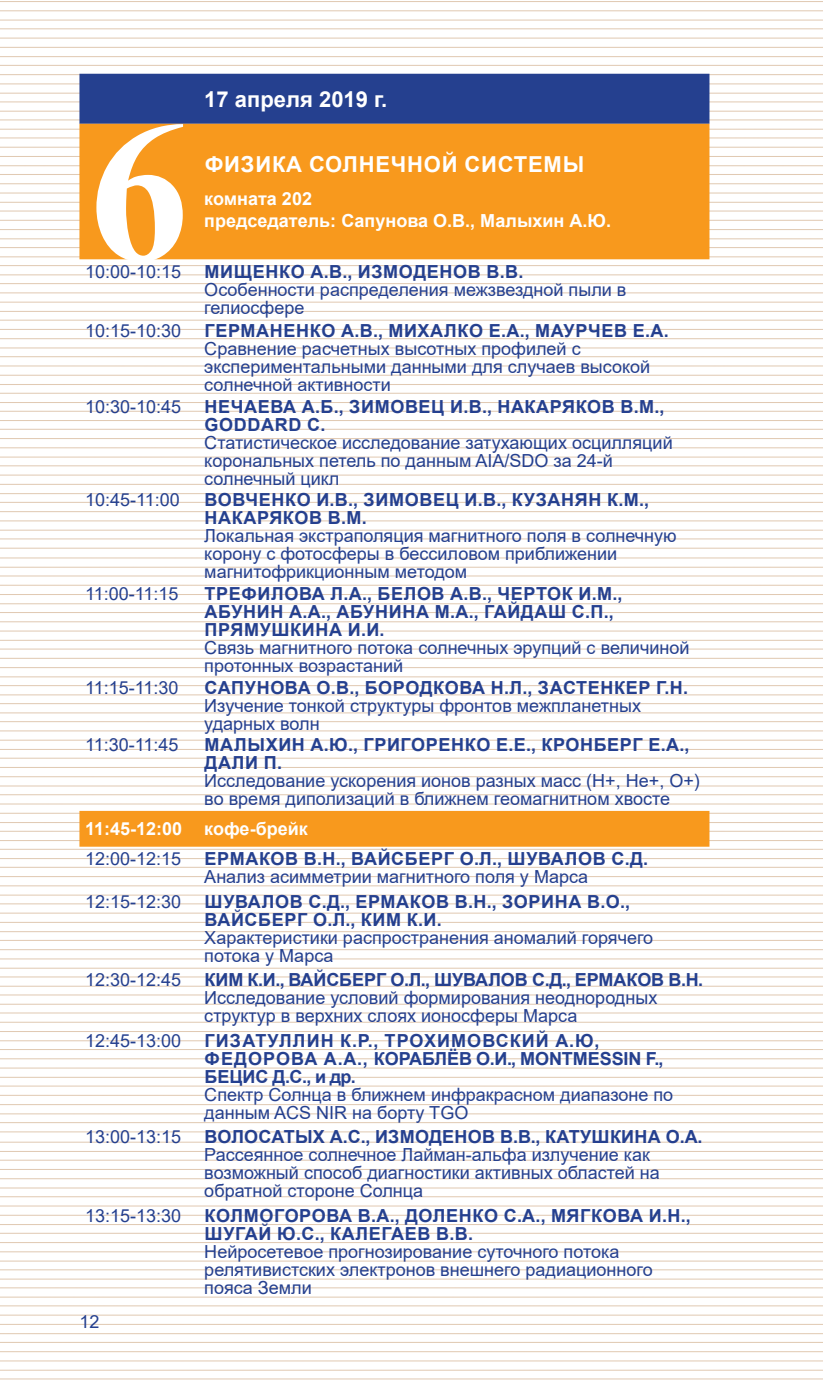
<style>
.page{position:relative;width:823px;height:1384px;background:#fff}
.page>*{position:absolute;margin:0;border:0;box-sizing:border-box;transform-origin:0 0}
.t1{font:700 200px "Times New Roman";color:#fff}
.t2{font:700 22px "Arial";letter-spacing:.035em;color:#fff}
.t3{font:700 22px "Arial";color:#fff}
.t4{font:18px/18px "Arial";color:#25408f}
.t5{font:700 18px/18px "Arial";letter-spacing:.035em;color:#25408f}
.t6{font:700 18px/22px "Arial";color:#fff}
.t7{font:700 18px "Arial";letter-spacing:-.005em;color:#25408f}
.t8{font:700 18px "Arial";letter-spacing:.015em;color:#25408f}
</style>
<div class="page">
<img style="left:0;top:1px;width:822px;height:1379px">
<div style="left:79px;top:74px;width:630px;height:50px;background:#25408f"></div>
<svg style="left:79px;top:124px;width:630px;height:722px"></svg>
<h1 class="t1" style="left:89px;top:48px;width:101px">6</h1>
<p class="t3" style="left:204px;top:83px;width:184px">17 апреля 2019 г.</p>
<p class="t2" style="left:204px;top:149px;width:381px">ФИЗИКА СОЛНЕЧНОЙ СИСТЕМЫ</p>
<p class="t6" style="left:204px;top:188px;width:408px">комната 202<br>председатель: Сапунова О.В., Малыхин А.Ю.</p>
<p class="t4" style="left:85px;top:263px;width:98px">10:00-10:15</p>
<p class="t5" style="left:204px;top:263px;width:320px">МИЩЕНКО А.В., ИЗМОДЕНОВ В.В.</p>
<p class="t4" style="left:204px;top:281px;width:423px">Особенности распределения межзвездной пыли в гелиосфере</p>
<p class="t4" style="left:85px;top:321px;width:98px">10:15-10:30</p>
<p class="t5" style="left:204px;top:321px;width:465px">ГЕРМАНЕНКО А.В., МИХАЛКО Е.А., МАУРЧЕВ Е.А.</p>
<p class="t4" style="left:204px;top:339px;width:447px">Сравнение расчетных высотных профилей с экспериментальными данными для случаев высокой солнечной активности</p>
<p class="t4" style="left:85px;top:397px;width:98px">10:30-10:45</p>
<p class="t5" style="left:204px;top:397px;width:461px">НЕЧАЕВА А.Б., ЗИМОВЕЦ И.В., НАКАРЯКОВ В.М.,<br>GODDARD C.</p>
<p class="t4" style="left:204px;top:433px;width:469px">Статистическое исследование затухающих осцилляций корональных петель по данным AIA/SDO за 24-й солнечный цикл</p>
<p class="t4" style="left:85px;top:491px;width:96px">10:45-11:00</p>
<p class="t5" style="left:204px;top:491px;width:445px">ВОВЧЕНКО И.В., ЗИМОВЕЦ И.В., КУЗАНЯН К.М.,<br>НАКАРЯКОВ В.М.</p>
<p class="t4" style="left:204px;top:527px;width:473px">Локальная экстраполяция магнитного поля в солнечную корону с фотосферы в бессиловом приближении магнитофрикционным методом</p>
<p class="t4" style="left:85px;top:584px;width:95px">11:00-11:15</p>
<p class="t5" style="left:204px;top:584px;width:419px">ТРЕФИЛОВА Л.А., БЕЛОВ А.В., ЧЕРТОК И.М.,<br>АБУНИН А.А., АБУНИНА М.А., ГАЙДАШ С.П.,<br>ПРЯМУШКИНА И.И.</p>
<p class="t4" style="left:204px;top:638px;width:486px">Связь магнитного потока солнечных эрупций с величиной протонных возрастаний</p>
<p class="t4" style="left:85px;top:678px;width:95px">11:15-11:30</p>
<p class="t5" style="left:204px;top:678px;width:484px">САПУНОВА О.В., БОРОДКОВА Н.Л., ЗАСТЕНКЕР Г.Н.</p>
<p class="t4" style="left:204px;top:696px;width:438px">Изучение тонкой структуры фронтов межпланетных ударных волн</p>
<p class="t4" style="left:85px;top:735px;width:95px">11:30-11:45</p>
<p class="t5" style="left:204px;top:736px;width:486px">МАЛЫХИН А.Ю., ГРИГОРЕНКО Е.Е., КРОНБЕРГ Е.А.,<br>ДАЛИ П.</p>
<p class="t4" style="left:204px;top:771px;width:497px">Исследование ускорения ионов разных масс (H+, He+, O+) во время диполизаций в ближнем геомагнитном хвосте</p>
<p class="t6" style="left:85px;top:818px;width:224px">11:45-12:00 кофе-брейк</p>
<p class="t4" style="left:85px;top:850px;width:98px">12:00-12:15</p>
<p class="t5" style="left:204px;top:850px;width:445px">ЕРМАКОВ В.Н., ВАЙСБЕРГ О.Л., ШУВАЛОВ С.Д.</p>
<p class="t4" style="left:204px;top:868px;width:385px">Анализ асимметрии магнитного поля у Марса</p>
<p class="t4" style="left:85px;top:892px;width:98px">12:15-12:30</p>
<p class="t5" style="left:204px;top:892px;width:426px">ШУВАЛОВ С.Д., ЕРМАКОВ В.Н., ЗОРИНА В.О.,<br>ВАЙСБЕРГ О.Л., КИМ К.И.</p>
<p class="t4" style="left:204px;top:928px;width:450px">Характеристики распространения аномалий горячего потока у Марса</p>
<p class="t4" style="left:85px;top:970px;width:98px">12:30-12:45</p>
<p class="t7" style="left:204px;top:967px;width:500px">КИМ К.И., ВАЙСБЕРГ О.Л., ШУВАЛОВ С.Д., ЕРМАКОВ В.Н.</p>
<p class="t4" style="left:204px;top:988px;width:454px">Исследование условий формирования неоднородных структур в верхних слоях ионосферы Марса</p>
<p class="t4" style="left:85px;top:1031px;width:98px">12:45-13:00</p>
<p class="t5" style="left:204px;top:1031px;width:460px">ГИЗАТУЛЛИН К.Р., ТРОХИМОВСКИЙ А.Ю,<br>ФЕДОРОВА А.А., КОРАБЛЁВ О.И., MONTMESSIN F.,<br>БЕЦИС Д.С., и др.</p>
<p class="t4" style="left:204px;top:1085px;width:470px">Спектр Солнца в ближнем инфракрасном диапазоне по данным ACS NIR на борту TGO</p>
<p class="t4" style="left:85px;top:1127px;width:98px">13:00-13:15</p>
<p class="t8" style="left:204px;top:1124px;width:499px">ВОЛОСАТЫХ А.С., ИЗМОДЕНОВ В.В., КАТУШКИНА О.А.</p>
<p class="t4" style="left:204px;top:1145px;width:457px">Рассеянное солнечное Лайман-альфа излучение как возможный способ диагностики активных областей на обратной стороне Солнца</p>
<p class="t4" style="left:85px;top:1206px;width:98px">13:15-13:30</p>
<p class="t5" style="left:204px;top:1206px;width:487px">КОЛМОГОРОВА В.А., ДОЛЕНКО С.А., МЯГКОВА И.Н.,<br>ШУГАЙ Ю.С., КАЛЕГАЕВ В.В.</p>
<p class="t4" style="left:204px;top:1242px;width:449px">Нейросетевое прогнозирование суточного потока релятивистских электронов внешнего радиационного пояса Земли</p>
<p class="t4" style="left:79px;top:1312px;width:22px">12</p>
</div>
